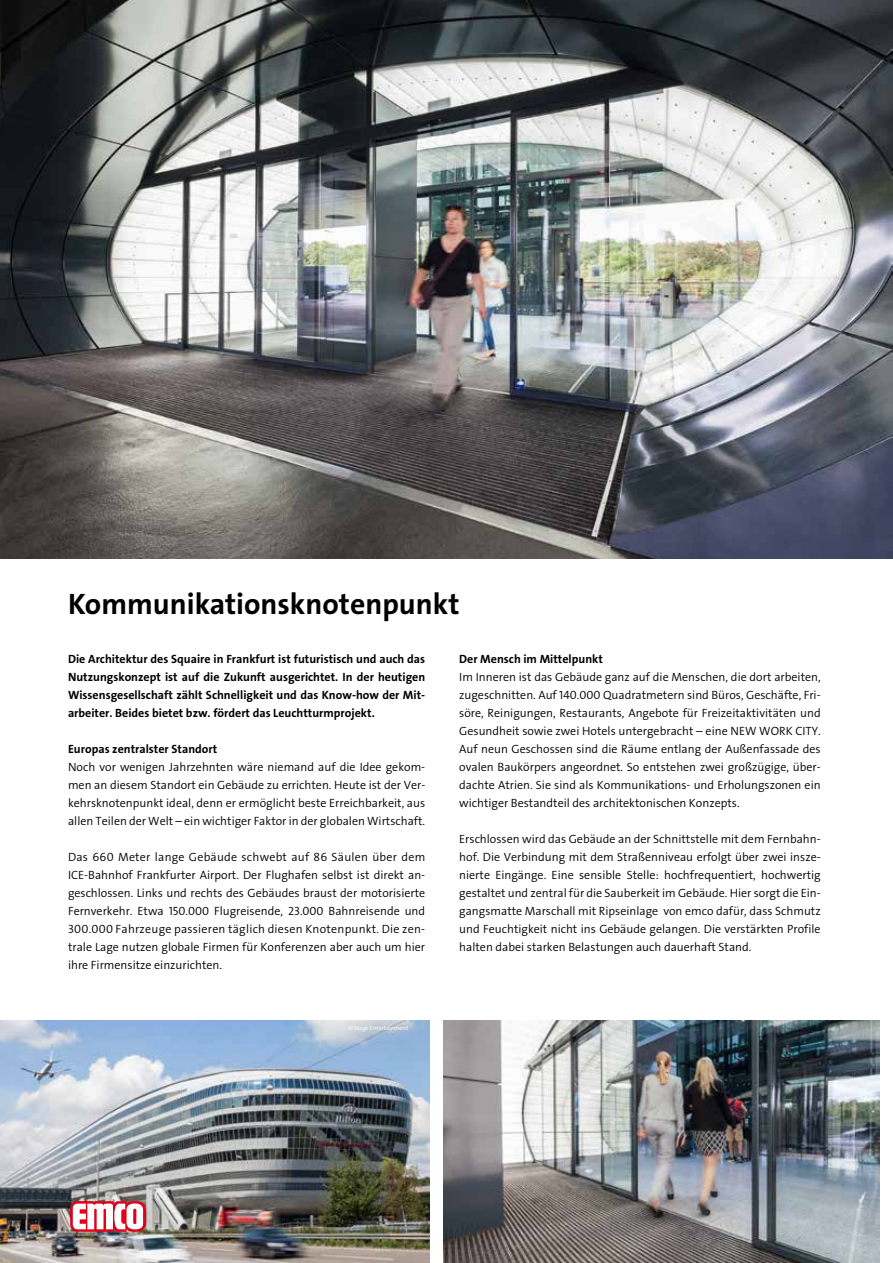
<style>
.page{position:relative;width:893px;height:1263px;background:#fff}
.page>*{position:absolute;margin:0;border:0;box-sizing:border-box;transform-origin:0 0}
.t1{font:700 29.7px "The Sans Os F";color:#000}
.t2{font:300 12px/18px "The Sans Os F";color:#000;text-align:justify}
.t3{font:700 12px/18px "The Sans Os F";color:#000;text-align:justify}
.t4{font:300 6px "The Sans Os F";color:#fff}
</style>
<div class="page">
<img style="left:0;top:0;width:893px;height:558px">
<img style="left:0;top:1020px;width:429px;height:243px">
<img style="left:444px;top:1020px;width:436px;height:243px">
<svg style="left:70px;top:1201px;width:76px;height:31px"></svg>
<h1 class="t1" style="left:68px;top:584px;width:393px">Kommunikationsknotenpunkt</h1>
<p class="t3" style="left:68px;top:650px;width:359px">Die Architektur des Squaire in Frankfurt ist futuristisch und auch das Nutzungskonzept ist auf die Zukunft ausgerichtet. In der heutigen Wissensgesellschaft zählt Schnelligkeit und das Know-how der Mit&shy;arbeiter. Beides bietet bzw. fördert das Leuchtturmprojekt.</p>
<p class="t3" style="left:68px;top:740px;width:151px">Europas zentralster Standort</p>
<p class="t2" style="left:68px;top:758px;width:359px">Noch vor wenigen Jahrzehnten wäre niemand auf die Idee gekom&shy;men an diesem Standort ein Gebäude zu errichten. Heute ist der Ver&shy;kehrsknotenpunkt ideal, denn er ermöglicht beste Erreichbarkeit, aus allen Teilen der Welt – ein wichtiger Faktor in der globalen Wirtschaft.</p>
<p class="t2" style="left:68px;top:848px;width:359px">Das 660 Meter lange Gebäude schwebt auf 86 Säulen über dem ICE-Bahnhof Frankfurter Airport. Der Flughafen selbst ist direkt an&shy;geschlossen. Links und rechts des Gebäudes braust der motorisierte Fernverkehr. Etwa 150.000 Flugreisende, 23.000 Bahnreisende und 300.000 Fahrzeuge passieren täglich diesen Knotenpunkt. Die zen&shy;trale Lage nutzen globale Firmen für Konferenzen aber auch um hier ihre Firmensitze einzurichten.</p>
<p class="t3" style="left:459px;top:650px;width:145px">Der Mensch im Mittelpunkt</p>
<p class="t2" style="left:459px;top:668px;width:363px">Im Inneren ist das Gebäude ganz auf die Menschen, die dort arbeiten, zugeschnitten. Auf 140.000 Quadratmetern sind Büros, Geschäfte, Fri&shy;söre, Reinigungen, Restaurants, Angebote für Freizeitaktivitäten und Gesundheit sowie zwei Hotels untergebracht – eine NEW WORK CITY.<br>Auf neun Geschossen sind die Räume entlang der Außenfassade des ovalen Baukörpers angeordnet. So entstehen zwei großzügige, über&shy;dachte Atrien. Sie sind als Kommunikations- und Erholungszonen ein wichtiger Bestandteil des architektonischen Konzepts.</p>
<p class="t2" style="left:459px;top:830px;width:363px">Erschlossen wird das Gebäude an der Schnittstelle mit dem Fernbahn&shy;hof. Die Verbindung mit dem Straßenniveau erfolgt über zwei insze&shy;nierte Eingänge. Eine sensible Stelle: hochfrequentiert, hochwertig gestaltet und zentral für die Sauberkeit im Gebäude. Hier sorgt die Ein&shy;gangsmatte Marschall mit Ripseinlage von emco dafür, dass Schmutz und Feuchtigkeit nicht ins Gebäude gelangen. Die verstärkten Profile halten dabei starken Belastungen auch dauerhaft Stand.</p>
<p class="t4" style="left:349px;top:1024px;width:61px">©Stage Entertainment</p>
</div>
